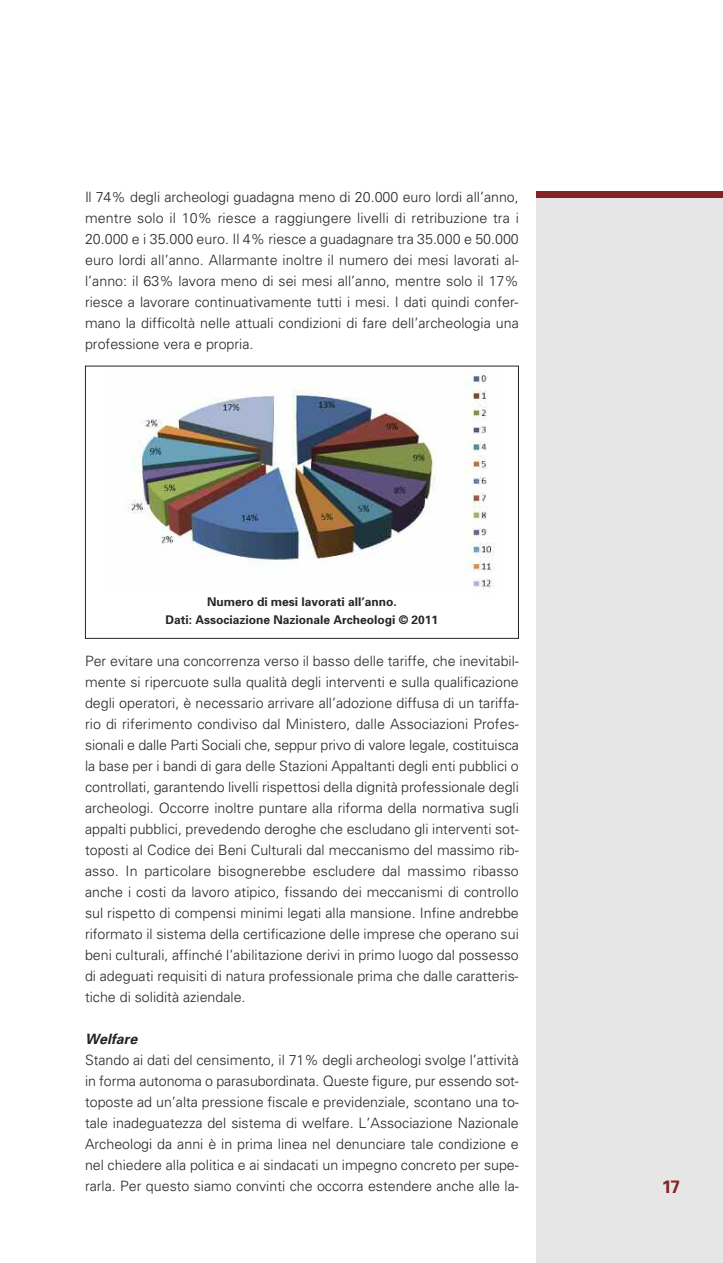
<style>
.page{position:relative;width:723px;height:1263px;background:#fff}
.page>*{position:absolute;margin:0;border:0;box-sizing:border-box;transform-origin:0 0}
.t1{font:700 18px "Univers";color:#832325}
.t2{font:300 14.25px/21px "Univers";color:#272627;text-align:justify}
.t3{font:italic 700 14.25px "Univers";color:#272627}
.t4{font:700 12px/18px "Univers";color:#272627;text-align:center}
</style>
<div class="page">
<div style="left:536px;top:191px;width:187px;height:1072px;background:#e7e6e6"></div>
<div style="left:536px;top:191px;width:187px;height:7px;background:#832325"></div>
<img style="left:126px;top:369px;width:369px;height:223px">
<div style="left:85px;top:366px;width:434px;height:273px;border:1px solid #272627"></div>
<p class="t2" style="left:85px;top:187px;width:435px">Il 74% degli archeologi guadagna meno di 20.000 euro lordi all’anno, mentre solo il 10% riesce a raggiungere livelli di retribuzione tra i 20.000 e i 35.000 euro. Il 4% riesce a guadagnare tra 35.000 e 50.000 euro lordi all’anno. Allarmante inoltre il numero dei mesi lavorati al&shy;l’anno: il 63% lavora meno di sei mesi all’anno, mentre solo il 17% riesce a lavorare continuativamente tutti i mesi. I dati quindi confer&shy;mano la difficoltà nelle attuali condizioni di fare dell’archeologia una professione vera e propria.</p>
<p class="t4" style="left:166px;top:594px;width:274px">Numero di mesi lavorati all’anno.<br>Dati: Associazione Nazionale Archeologi © 2011</p>
<p class="t2" style="left:85px;top:652px;width:435px">Per evitare una concorrenza verso il basso delle tariffe, che inevitabil&shy;mente si ripercuote sulla qualità degli interventi e sulla qualificazione degli operatori, è necessario arrivare all’adozione diffusa di un tariffa&shy;rio di riferimento condiviso dal Ministero, dalle Associazioni Profes&shy;sionali e dalle Parti Sociali che, seppur privo di valore legale, costituisca la base per i bandi di gara delle Stazioni Appaltanti degli enti pubblici o controllati, garantendo livelli rispettosi della dignità professionale degli archeologi. Occorre inoltre puntare alla riforma della normativa sugli appalti pubblici, prevedendo deroghe che escludano gli interventi sot&shy;toposti al Codice dei Beni Culturali dal meccanismo del massimo rib&shy;asso. In particolare bisognerebbe escludere dal massimo ribasso anche i costi da lavoro atipico, fissando dei meccanismi di controllo sul rispetto di compensi minimi legati alla mansione. Infine andrebbe riformato il sistema della certificazione delle imprese che operano sui beni culturali, affinché l’abilitazione derivi in primo luogo dal possesso di adeguati requisiti di natura professionale prima che dalle caratteris&shy;tiche di solidità aziendale.</p>
<p class="t3" style="left:85px;top:1034px;width:54px">Welfare</p>
<p class="t2" style="left:85px;top:1051px;width:435px">Stando ai dati del censimento, il 71% degli archeologi svolge l’attività in forma autonoma o parasubordinata. Queste figure, pur essendo sot&shy;toposte ad un’alta pressione fiscale e previdenziale, scontano una to&shy;tale inadeguatezza del sistema di welfare. L’Associazione Nazionale Archeologi da anni è in prima linea nel denunciare tale condizione e nel chiedere alla politica e ai sindacati un impegno concreto per supe&shy;rarla. Per questo siamo convinti che occorra estendere anche alle la-</p>
<p class="t1" style="left:662px;top:1180px;width:20px">17</p>
</div>
